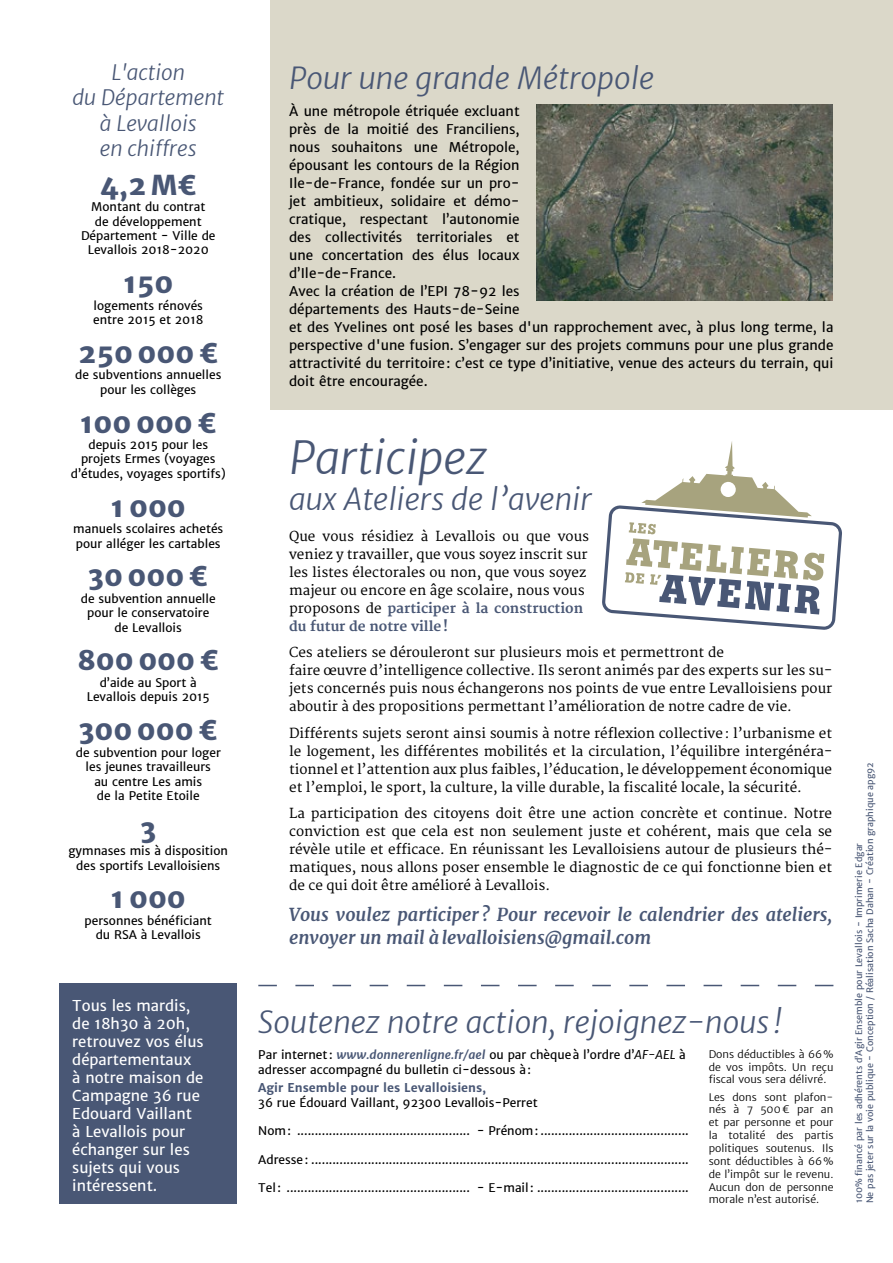
<style>
.page{position:relative;width:893px;height:1263px;background:#fff}
.page>*{position:absolute;margin:0;border:0;box-sizing:border-box;transform-origin:0 0}
.t1{font:italic 300 45px "Merriweather Sans";color:#495775}
.t2{font:italic 300 30px "Merriweather Sans";color:#495775}
.t3{font:800 27px "Merriweather Sans";color:#495775}
.t4{font:italic 300 21px/25.2px "Merriweather Sans";color:#495775;text-align:center}
.t5{font:italic 700 18px/22.5px "Merriweather";color:#495775}
.t6{font:15px/18px "Merriweather Sans";color:#fff}
.t7{font:13.5px/18px "Merriweather";color:#000}
.t8{font:13.5px/18px "Merriweather Sans";color:#000}
.t9{font:12px/14.4px "Merriweather Sans";color:#000;text-align:center}
.t10{font:700 12px "Merriweather Sans";color:#495775}
.t11{font:300 10.5px/12.9px "Merriweather Sans";color:#000;text-align:justify}
.t12{font:9px/10.8px "Merriweather Sans";color:#495775}
.s1{font-weight:700;color:#495775}
.s2{font-weight:700;font-style:italic;color:#495775}
.s3{font-style:italic}
</style>
<div class="page">
<div style="left:270px;top:0;width:623px;height:410px;background:#dbd8c9"></div>
<div style="left:60px;top:983px;width:177px;height:220px;background:#495775"></div>
<img style="left:537px;top:104px;width:295px;height:197px">
<svg style="left:602px;top:441px;width:240px;height:189px"></svg>
<svg style="left:258px;top:985px;width:575px;height:1px"></svg>
<h3 class="t4" style="left:72px;top:60px;width:153px">L'action<br>du Département à Levallois<br>en chiffres</h3>
<h3 class="t3" style="left:100px;top:168px;width:99px">4,2 M€</h3>
<p class="t9" style="left:81px;top:200px;width:136px">Montant du contrat<br>de développement<br>Département - Ville de<br>Levallois 2018-2020</p>
<h3 class="t3" style="left:123px;top:267px;width:52px">150</h3>
<p class="t9" style="left:93px;top:298px;width:112px;text-align:left">logements rénovés entre 2015 et 2018</p>
<h3 class="t3" style="left:78px;top:336px;width:142px">250 000 €</h3>
<p class="t9" style="left:75px;top:368px;width:148px">de subventions annuelles pour les collèges</p>
<h3 class="t3" style="left:80px;top:406px;width:139px">100 000 €</h3>
<p class="t9" style="left:71px;top:438px;width:156px">depuis 2015 pour les projets Ermes (voyages d’études, voyages sportifs)</p>
<h3 class="t3" style="left:111px;top:490px;width:77px">1 000</h3>
<p class="t9" style="left:73px;top:522px;width:152px;text-align:left">manuels scolaires achetés pour alléger les cartables</p>
<h3 class="t3" style="left:88px;top:560px;width:122px">30 000 €</h3>
<p class="t9" style="left:81px;top:591px;width:136px">de subvention annuelle pour le conservatoire de Levallois</p>
<h3 class="t3" style="left:77px;top:644px;width:143px">800 000 €</h3>
<p class="t9" style="left:87px;top:675px;width:125px">d’aide au Sport à<br>Levallois depuis 2015</p>
<h3 class="t3" style="left:79px;top:714px;width:141px">300 000 €</h3>
<p class="t9" style="left:76px;top:745px;width:147px">de subvention pour loger les jeunes travailleurs<br>au centre Les amis<br>de la Petite Etoile</p>
<h3 class="t3" style="left:140px;top:812px;width:17px">3</h3>
<p class="t9" style="left:68px;top:844px;width:161px">gymnases mis à disposition des sportifs Levalloisiens</p>
<h3 class="t3" style="left:111px;top:882px;width:77px">1 000</h3>
<p class="t9" style="left:85px;top:913px;width:129px">personnes bénéficiant du RSA à Levallois</p>
<p class="t6" style="left:72px;top:996px;width:133px">Tous les mardis, de 18h30 à 20h, retrouvez vos élus départementaux<br>à notre maison de<br>Campagne 36 rue<br>Edouard Vaillant à Levallois pour échanger sur les sujets qui vous intéressent.</p>
<h2 class="t2" style="left:289px;top:60px;width:366px">Pour une grande Métropole</h2>
<p class="t8" style="left:289px;top:102px;width:546px">À une métropole étriquée excluant<br>près de la moitié des Franciliens,<br>nous souhaitons une Métropole,<br>épousant les contours de la Région<br>Ile-de-France, fondée sur un pro-<br>jet ambitieux, solidaire et démo-<br>cratique, respectant l’autonomie<br>des collectivités territoriales et<br>une concertation des élus locaux<br>d’Ile-de-France.<br>Avec la création de l’EPI 78-92 les<br>départements des Hauts-de-Seine<br>et des Yvelines ont posé les bases d'un rapprochement avec, à plus long terme, la perspective d'une fusion. S’engager sur des projets communs pour une plus grande attractivité du territoire: c’est ce type d’initiative, venue des acteurs du terrain, qui doit être encouragée.</p>
<h1 class="t1" style="left:289px;top:430px;width:200px">Participez</h1>
<h2 class="t2" style="left:289px;top:480px;width:304px">aux Ateliers de l’avenir</h2>
<p class="t7" style="left:289px;top:527px;width:301px">Que vous résidiez à Levallois ou que vous veniez y travailler, que vous soyez inscrit sur les listes électorales ou non, que vous soyez majeur ou encore en âge scolaire, nous vous proposons de <span class="s1">participer à la construction du futur de notre ville!</span></p>
<p class="t7" style="left:289px;top:644px;width:545px">Ces ateliers se dérouleront sur plusieurs mois et permettront de<br>faire œuvre d’intelligence collective. Ils seront animés par des experts sur les su&shy;jets concernés puis nous échangerons nos points de vue entre Levalloisiens pour aboutir à des propositions permettant l’amélioration de notre cadre de vie.</p>
<p class="t7" style="left:289px;top:724px;width:545px;text-align:justify">Différents sujets seront ainsi soumis à notre réflexion collective: l’urbanisme et le logement, les différentes mobilités et la circulation, l’équilibre intergénéra&shy;tionnel et l’attention aux plus faibles, l’éducation, le développement économique et l’emploi, le sport, la culture, la ville durable, la fiscalité locale, la sécurité.</p>
<p class="t7" style="left:289px;top:805px;width:545px;text-align:justify">La participation des citoyens doit être une action concrète et continue. Notre conviction est que cela est non seulement juste et cohérent, mais que cela se révèle utile et efficace. En réunissant les Levalloisiens autour de plusieurs thé&shy;matiques, nous allons poser ensemble le diagnostic de ce qui fonctionne bien et de ce qui doit être amélioré à Levallois.</p>
<h3 class="t5" style="left:289px;top:903px;width:544px">Vous voulez participer ? Pour recevoir le calendrier des ateliers, envoyer un mail àlevalloisiens@gmail.com</h3>
<h2 class="t2" style="left:258px;top:1004px;width:525px">Soutenez notre action, rejoignez-nous !</h2>
<p class="t9" style="left:258px;top:1048px;width:429px;text-align:left">Par internet : <span class="s2">www.donnerenligne.fr/ael</span> ou par chèqueà l’ordre d’<span class="s3">AF-AEL</span> à adresser accompagné du bulletin ci-dessous à:</p>
<p class="t10" style="left:258px;top:1080px;width:229px">Agir Ensemble pour les Levalloisiens,</p>
<p class="t9" style="left:258px;top:1095px;width:281px">36 rue Édouard Vaillant, 92300 Levallois-Perret</p>
<p class="t9" style="left:258px;top:1124px;width:432px">Nom: ................................................. - Prénom: ..........................................</p>
<p class="t9" style="left:258px;top:1152px;width:432px">Adresse: ...........................................................................................................</p>
<p class="t9" style="left:258px;top:1181px;width:432px">Tel: .................................................... - E-mail: ...........................................</p>
<p class="t11" style="left:709px;top:1047px;width:126px">Dons déductibles à 66% de vos impôts. Un reçu fiscal vous sera délivré.</p>
<p class="t11" style="left:709px;top:1090px;width:126px">Les dons sont plafon&shy;nés à 7 500€ par an et par personne et pour la totalité des partis politiques soutenus. Ils sont déductibles à 66% de l’impôt sur le revenu.<br>Aucun don de personne morale n’est autorisé.</p>
<p class="t12" style="left:854px;top:1203px;width:443px;rotate:-90deg">100% financé par les adhérents d’Agir Ensemble pour Levallois - Imprimerie Edgar<br>Ne pas jeter sur la voie publique - Conception / Réalisation Sacha Dahan - Création graphique apg92</p>
</div>
